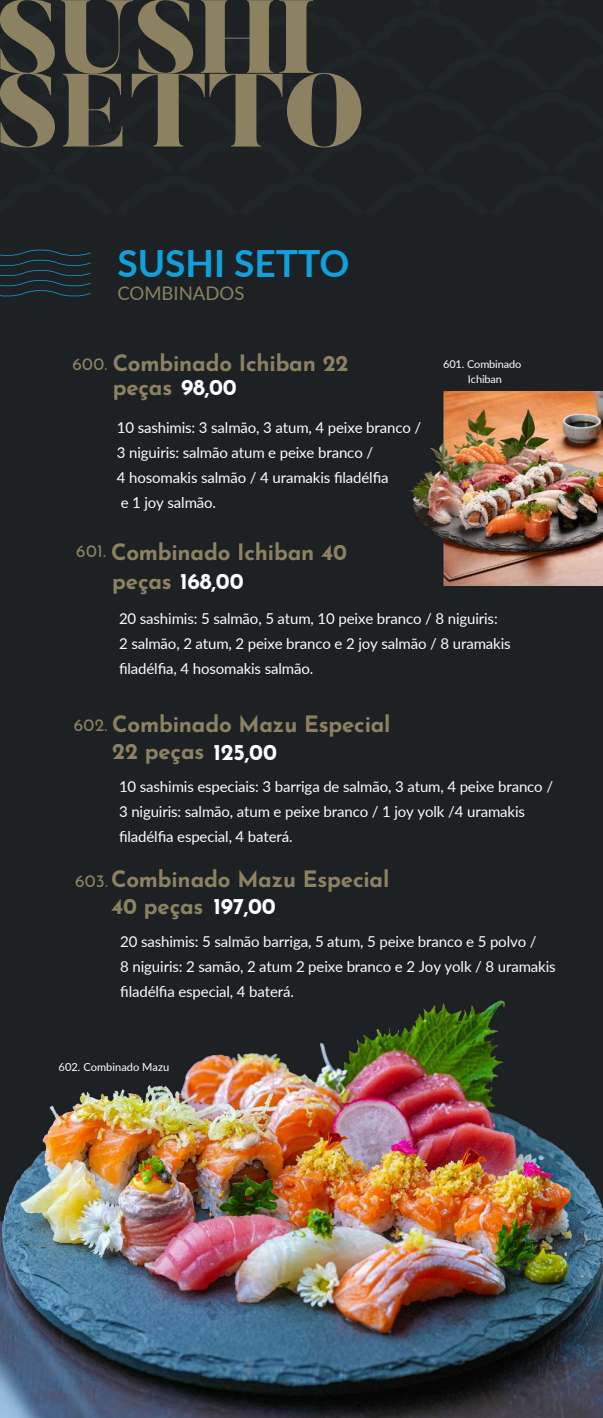
<style>
.page{position:relative;width:603px;height:1418px;background:#fff}
.page>*{position:absolute;margin:0;border:0;box-sizing:border-box;transform-origin:0 0}
.t1{font:900 103.25px/73.6px "Butler";color:#8c8262}
.t2{font:700 37.5px "Lato";color:#10a0db}
.t3{font:700 22.5px/27px "Josefin Sans";letter-spacing:-.01em;color:#8c8262}
.t4{font:18.75px "Lato";color:#8c8262}
.t5{font:15px/25px "Lato";letter-spacing:-.01em;color:#fff}
.t6{font:11.12px "Lato";color:#fff}
.t7{font:10.75px/14.5px "Lato";letter-spacing:-.01em;color:#fff;text-align:center}
.s1{font-weight:400;font-size:17.5px}
.s2{color:#fff}
</style>
<div class="page">
<div style="left:0;top:0;width:602px;height:1417px;background:#1d2124"></div>
<svg style="left:0;top:249px;width:91px;height:48px"></svg>
<img style="left:0;top:1000px;width:602px;height:417px">
<img style="left:408px;top:392px;width:194px;height:193px">
<h1 class="t1" style="left:-3px;top:4px;width:370px">SUSHI<br>SETTO</h1>
<h2 class="t2" style="left:117px;top:236px;width:233px">SUSHI SETTO</h2>
<p class="t4" style="left:117px;top:279px;width:128px">COMBINADOS</p>
<h3 class="t3" style="left:113px;top:348px;width:237px;line-height:23.8px;text-indent:-40px"><span class="s1">600.</span> Combinado Ichiban 22 peças <span class="s2">98,00</span></h3>
<p class="t5" style="left:117px;top:414px;width:305px">10 sashimis: 3 salmão, 3 atum, 4 peixe branco / 3 niguiris: salmão atum e peixe branco /<br>4 hosomakis salmão / 4 uramakis filadélfia<br>e 1 joy salmão.</p>
<p class="t7" style="left:443px;top:357px;width:80px">601. Combinado<br>Ichiban</p>
<h3 class="t3" style="left:112px;top:534px;width:236px;line-height:29px;text-indent:-36px"><span class="s1">601.</span> Combinado Ichiban 40 peças <span class="s2">168,00</span></h3>
<p class="t5" style="left:119px;top:605px;width:393px">20 sashimis: 5 salmão, 5 atum, 10 peixe branco / 8 niguiris:<br>2 salmão, 2 atum, 2 peixe branco e 2 joy salmão / 8 uramakis filadélfia, 4 hosomakis salmão.</p>
<h3 class="t3" style="left:112px;top:707px;width:280px;text-indent:-38px"><span class="s1">602.</span> Combinado Mazu Especial<br>22 peças <span class="s2">125,00</span></h3>
<p class="t5" style="left:119px;top:773px;width:435px">10 sashimis especiais: 3 barriga de salmão, 3 atum, 4 peixe branco /<br>3 niguiris: salmão, atum e peixe branco / 1 joy yolk /4 uramakis filadélfia especial, 4 baterá.</p>
<h3 class="t3" style="left:111px;top:862px;width:280px;text-indent:-36px"><span class="s1">603.</span> Combinado Mazu Especial<br>40 peças <span class="s2">197,00</span></h3>
<p class="t5" style="left:120px;top:928px;width:437px">20 sashimis: 5 salmão barriga, 5 atum, 5 peixe branco e 5 polvo /<br>8 niguiris: 2 samão, 2 atum 2 peixe branco e 2 Joy yolk / 8 uramakis filadélfia especial, 4 baterá.</p>
<p class="t6" style="left:59px;top:1058px;width:112px">602. Combinado Mazu</p>
</div>
